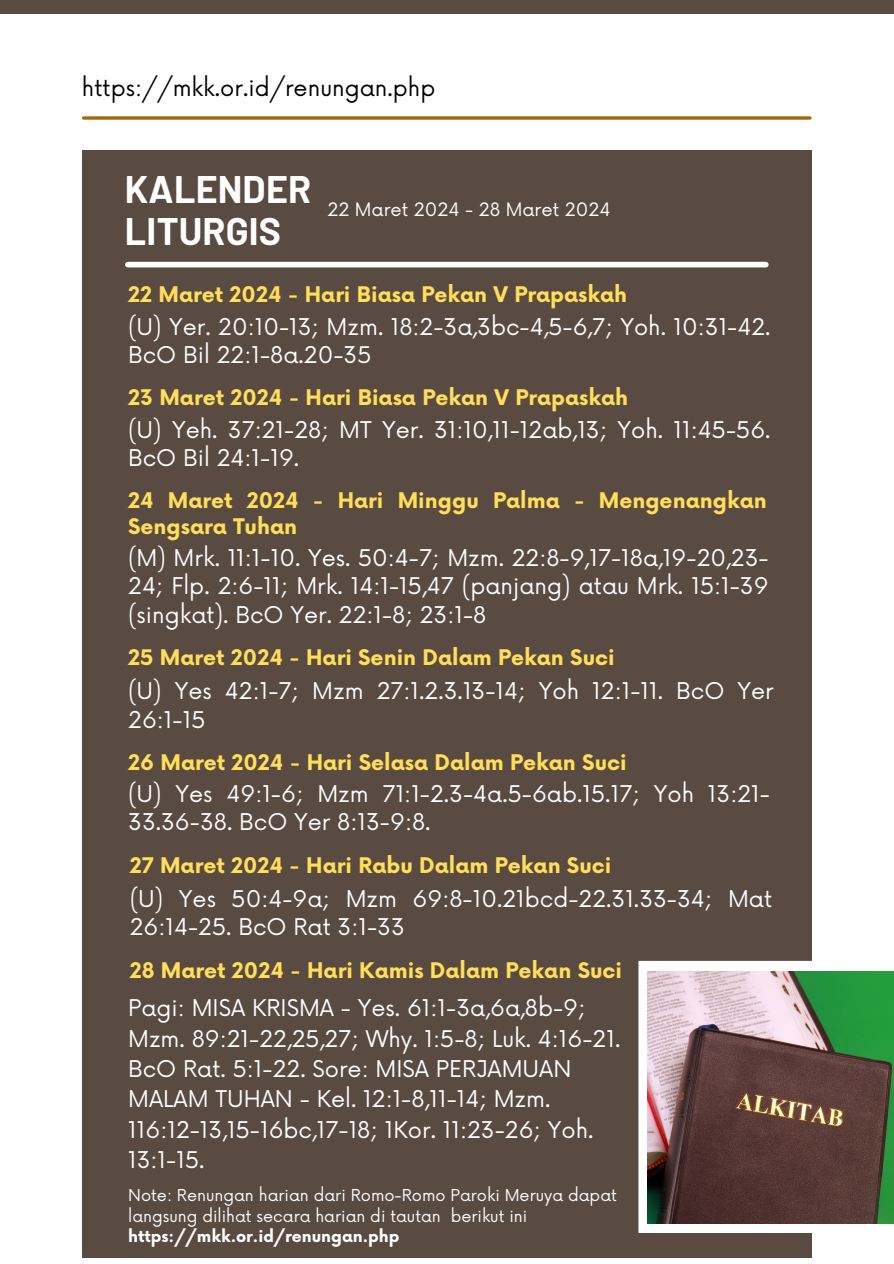
<style>
.page{position:relative;width:894px;height:1264px;background:#fff}
.page>*{position:absolute;margin:0;border:0;box-sizing:border-box;transform-origin:0 0}
.t1{font:700 37.5px/41.7px "Barlow";letter-spacing:.005em;color:#fff}
.t2{font:22.5px/28.2px "Now";color:#fff}
.t3{font:22.5px "Now";color:#000}
.t4{font:700 21px/25.8px "Now";color:#ffde59}
.t5{font:18px "Now";color:#fff}
.t6{font:16.05px/20.2px "Now";color:#fff}
.t7{font:700 16.05px "Now";color:#fff}
</style>
<div class="page">
<div style="left:0;top:0;width:893px;height:14px;background:#594a42"></div>
<svg style="left:84px;top:116px;width:725px;height:4px;background:#b17e2f"></svg>
<div style="left:82px;top:150px;width:729px;height:1107px;background:#594a42"></div>
<svg style="left:638px;top:960px;width:255px;height:272px;fill:#fff"></svg>
<div style="left:128px;top:262px;width:637px;height:5px;background:#fff"></div>
<img style="left:647px;top:971px;width:246px;height:252px">
<h3 class="t3" style="left:82px;top:75px;width:355px">https://mkk.or.id/renungan.php</h3>
<h1 class="t1" style="left:125px;top:167px;width:188px">KALENDER<br>LITURGIS</h1>
<h4 class="t5" style="left:327px;top:199px;width:284px">22 Maret 2024 - 28 Maret 2024</h4>
<h2 class="t4" style="left:128px;top:283px;width:500px">22 Maret 2024 - Hari Biasa Pekan V Prapaskah</h2>
<h3 class="t2" style="left:128px;top:313px;width:643px">(U) Yer. 20:10-13; Mzm. 18:2-3a,3bc-4,5-6,7; Yoh. 10:31-42.<br>BcO Bil 22:1-8a.20-35</h3>
<h2 class="t4" style="left:128px;top:386px;width:501px">23 Maret 2024 - Hari Biasa Pekan V Prapaskah</h2>
<h3 class="t2" style="left:128px;top:416px;width:643px">(U) Yeh. 37:21-28; MT Yer. 31:10,11-12ab,13; Yoh. 11:45-56.<br>BcO Bil 24:1-19.</h3>
<h2 class="t4" style="left:128px;top:489px;width:640px">24 Maret 2024 - Hari Minggu Palma - Mengenangkan<br>Sengsara Tuhan</h2>
<h3 class="t2" style="left:128px;top:545px;width:641px;text-align:justify">(M) Mrk. 11:1-10. Yes. 50:4-7; Mzm. 22:8-9,17-18a,19-20,23- 24; Flp. 2:6-11; Mrk. 14:1-15,47 (panjang) atau Mrk. 15:1-39 (singkat). BcO Yer. 22:1-8; 23:1-8</h3>
<h2 class="t4" style="left:128px;top:645px;width:488px">25 Maret 2024 - Hari Senin Dalam Pekan Suci</h2>
<h3 class="t2" style="left:128px;top:678px;width:647px">(U) Yes 42:1-7; Mzm 27:1.2.3.13-14; Yoh 12:1-11. BcO Yer<br>26:1-15</h3>
<h2 class="t4" style="left:128px;top:750px;width:500px">26 Maret 2024 - Hari Selasa Dalam Pekan Suci</h2>
<h3 class="t2" style="left:128px;top:781px;width:643px">(U) Yes 49:1-6; Mzm 71:1-2.3-4a.5-6ab.15.17; Yoh 13:21-<br>33.36-38. BcO Yer 8:13-9:8.</h3>
<h2 class="t4" style="left:130px;top:853px;width:483px">27 Maret 2024 - Hari Rabu Dalam Pekan Suci</h2>
<h3 class="t2" style="left:130px;top:886px;width:643px">(U) Yes 50:4-9a; Mzm 69:8-10.21bcd-22.31.33-34; Mat<br>26:14-25. BcO Rat 3:1-33</h3>
<p class="t4" style="left:130px;top:958px;width:494px">28 Maret 2024 - Hari Kamis Dalam Pekan Suci</p>
<p class="t2" style="left:128px;top:994px;width:493px;line-height:30.3px">Pagi: MISA KRISMA - Yes. 61:1-3a,6a,8b-9; Mzm. 89:21-22,25,27; Why. 1:5-8; Luk. 4:16-21.<br>BcO Rat. 5:1-22. Sore: MISA PERJAMUAN MALAM TUHAN - Kel. 12:1-8,11-14; Mzm.<br>116:12-13,15-16bc,17-18; 1Kor. 11:23-26; Yoh.<br>13:1-15.</p>
<h2 class="t6" style="left:128px;top:1186px;width:490px">Note: Renungan harian dari Romo-Romo Paroki Meruya dapat langsung dilihat secara harian di tautan berikut ini</h2>
<h3 class="t7" style="left:128px;top:1227px;width:272px">https://mkk.or.id/renungan.php</h3>
</div>
